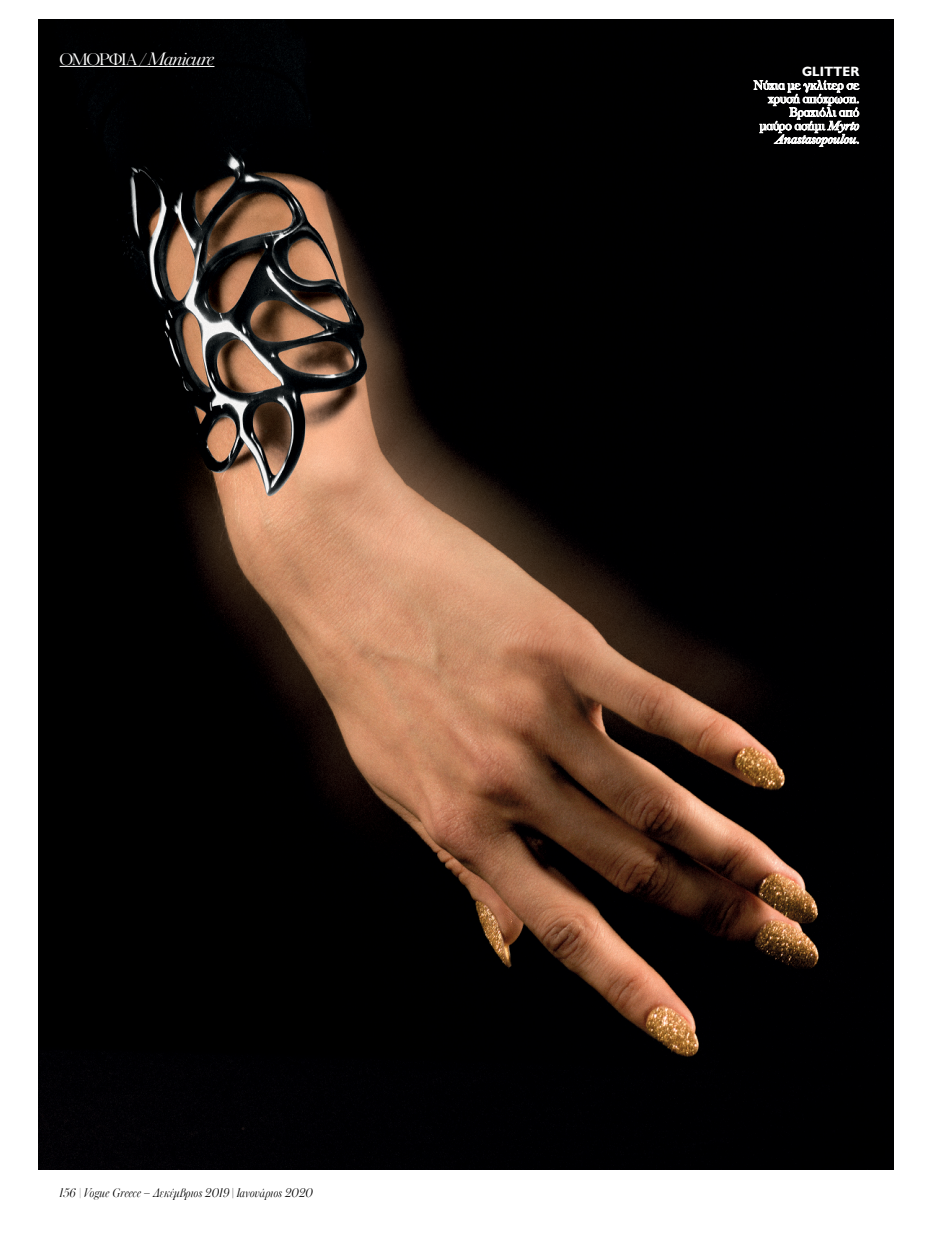
<style>
.page{position:relative;width:936px;height:1234px;background:#fff}
.page>*{position:absolute;margin:0;border:0;box-sizing:border-box;transform-origin:0 0}
.t1{font:300 18px "FL Baskerville";letter-spacing:-.065em;color:#fff;scale:1.2 1}
.t2{font:13.5px/13.5px "FL Baskerville";color:#fff;text-align:right;scale:1.1 1}
.t3{font:italic 300 13.5px "FL Baskerville";letter-spacing:.01em;color:#000}
.t4{font:700 13.5px "Gill Sans Hel";letter-spacing:.02em;color:#fff}
.s1{font-style:italic;font-size:19.5px}
.s2{font-weight:500;font-style:normal}
.s3{font-style:italic}
</style>
<div class="page">
<img style="left:38px;top:20px;width:855px;height:1148px">
<svg style="left:753px;top:80px;width:106px;height:66px"></svg>
<hr style="left:60px;top:66px;width:88px;height:1px;background:#fff">
<hr style="left:148px;top:66px;width:66px;height:1px;background:#fff">
<hr style="left:935px;top:0;width:1px;height:1233px;background:#e6e7e8">
<h1 class="t1" style="left:60px;top:50px;width:131px">ΟΜΟΡΦΙΑ / <span class="s1">Manicure</span></h1>
<p class="t3" style="left:60px;top:1185px;width:255px">156 | Vogue Greece – Δεκέμβριος 2019 <span class="s2">|</span> Ιανουάριος 2020</p>
<p class="t4" style="left:802px;top:64px;width:59px">GLITTER</p>
<p class="t2" style="left:753px;top:79px;width:98px">Νύχια με γκλίτερ σε χρυσή απόχρωση.<br>Βραχιόλι από<br>μαύρο ασήμι <span class="s3">Myrto<br>Anastasopoulou</span>.</p>
</div>
